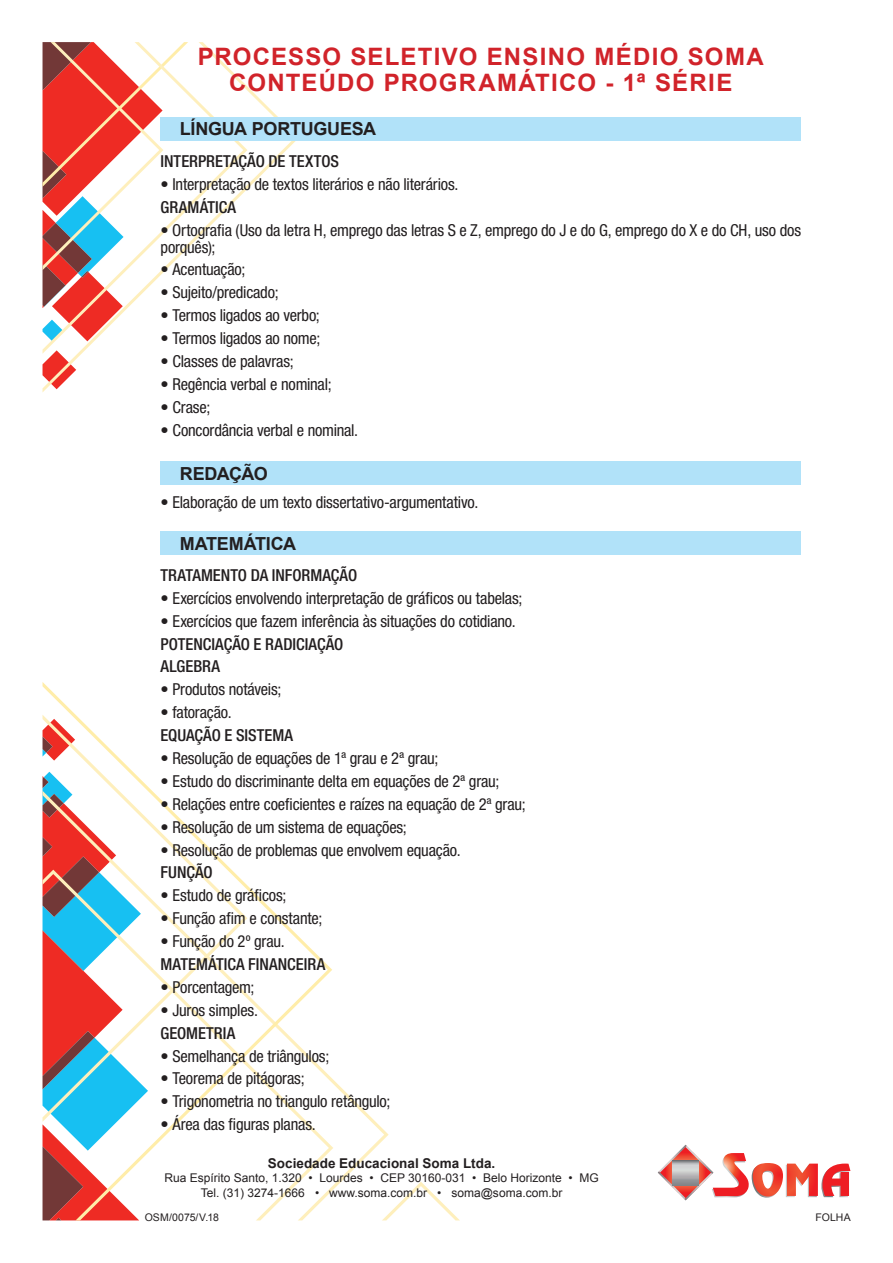
<style>
.page{position:relative;width:893px;height:1263px;background:#fff}
.page>*{position:absolute;margin:0;border:0;box-sizing:border-box;transform-origin:0 0}
.t1{font:700 24px/25.5px "Arial";letter-spacing:.05em;color:#d1232a;text-align:center}
.t2{font:700 18px "Arial";letter-spacing:-.015em;color:#231f20}
.t3{font:700 18px "Arial";letter-spacing:-.035em;color:#231f20}
.t4{font:condensed 16.5px/16.5px "Helvetica Neue LT Pro";letter-spacing:-.015em;color:#231f20}
.t5{font:500 condensed 16.5px/23px "Helvetica Neue LT Pro";color:#231f20}
.t6{font:700 13.5px "Arial";color:#231f20}
.t7{font:12px/14.4px "Arial";color:#231f20;text-align:center}
.t8{font:10.5px "Arial";letter-spacing:.005em;color:#231f20}
</style>
<div class="page">
<svg style="left:43px;top:682px;width:189px;height:188px"></svg>
<svg style="left:43px;top:870px;width:290px;height:350px"></svg>
<svg style="left:382px;top:1182px;width:77px;height:38px"></svg>
<svg style="left:43px;top:86px;width:256px;height:306px"></svg>
<svg style="left:43px;top:42px;width:204px;height:312px"></svg>
<svg style="left:658px;top:1145px;width:192px;height:55px"></svg>
<svg style="left:673px;top:1160px;width:25px;height:25px"></svg>
<div style="left:161px;top:117px;width:640px;height:23px;background:#b1e2f9"></div>
<div style="left:161px;top:461px;width:640px;height:24px;background:#b1e2f9"></div>
<div style="left:161px;top:531px;width:640px;height:24px;background:#b1e2f9"></div>
<h1 class="t1" style="left:198px;top:45px;width:567px">PROCESSO SELETIVO ENSINO MÉDIO SOMA<br>CONTEÚDO PROGRAMÁTICO - 1ª SÉRIE</h1>
<p class="t2" style="left:180px;top:117px;width:198px">LÍNGUA PORTUGUESA</p>
<p class="t5" style="left:161px;top:150px;width:180px">INTERPRETAÇÃO DE TEXTOS</p>
<p class="t4" style="left:161px;top:176px;width:299px">• Interpretação de textos literários e não literários.</p>
<p class="t5" style="left:161px;top:196px;width:77px">GRAMÁTICA</p>
<p class="t4" style="left:161px;top:222px;width:642px">• Ortografia (Uso da letra H, emprego das letras S e Z, emprego do J e do G, emprego do X e do CH, uso dos porquês);</p>
<p class="t4" style="left:161px;top:261px;width:87px">• Acentuação;</p>
<p class="t4" style="left:161px;top:284px;width:120px">• Sujeito/predicado;</p>
<p class="t4" style="left:161px;top:307px;width:161px">• Termos ligados ao verbo;</p>
<p class="t4" style="left:161px;top:330px;width:161px">• Termos ligados ao nome;</p>
<p class="t4" style="left:161px;top:353px;width:135px">• Classes de palavras;</p>
<p class="t4" style="left:161px;top:376px;width:173px">• Regência verbal e nominal;</p>
<p class="t4" style="left:161px;top:399px;width:51px">• Crase;</p>
<p class="t4" style="left:161px;top:421px;width:199px">• Concordância verbal e nominal.</p>
<p class="t3" style="left:180px;top:461px;width:89px">REDAÇÃO</p>
<p class="t4" style="left:161px;top:494px;width:319px">• Elaboração de um texto dissertativo-argumentativo.</p>
<p class="t2" style="left:180px;top:531px;width:118px">MATEMÁTICA</p>
<p class="t5" style="left:161px;top:563px;width:198px">TRATAMENTO DA INFORMAÇÃO</p>
<p class="t4" style="left:161px;top:590px;width:363px">• Exercícios envolvendo interpretação de gráficos ou tabelas;</p>
<p class="t4" style="left:161px;top:612px;width:357px">• Exercícios que fazem inferência às situações do cotidiano.</p>
<p class="t5" style="left:161px;top:632px;width:184px">POTENCIAÇÃO E RADICIAÇÃO<br>ALGEBRA</p>
<p class="t4" style="left:161px;top:681px;width:122px">• Produtos notáveis;</p>
<p class="t4" style="left:161px;top:704px;width:73px">• fatoração.</p>
<p class="t5" style="left:161px;top:724px;width:134px">EQUAÇÃO E SISTEMA</p>
<p class="t4" style="left:161px;top:750px;width:279px">• Resolução de equações de 1ª grau e 2ª grau;</p>
<p class="t4" style="left:161px;top:773px;width:340px">• Estudo do discriminante delta em equações de 2ª grau;</p>
<p class="t4" style="left:161px;top:796px;width:367px">• Relações entre coeficientes e raízes na equação de 2ª grau;</p>
<p class="t4" style="left:161px;top:818px;width:248px">• Resolução de um sistema de equações;</p>
<p class="t4" style="left:161px;top:841px;width:302px">• Resolução de problemas que envolvem equação.</p>
<p class="t5" style="left:161px;top:861px;width:54px">FUNÇÃO</p>
<p class="t4" style="left:161px;top:887px;width:128px">• Estudo de gráficos;</p>
<p class="t4" style="left:161px;top:910px;width:163px">• Função afim e constante;</p>
<p class="t4" style="left:161px;top:933px;width:126px">• Função do 2º grau.</p>
<p class="t5" style="left:161px;top:952px;width:166px">MATEMÁTICA FINANCEIRA</p>
<p class="t4" style="left:161px;top:979px;width:96px">• Porcentagem;</p>
<p class="t4" style="left:161px;top:1001px;width:99px">• Juros simples.</p>
<p class="t5" style="left:161px;top:1021px;width:76px">GEOMETRIA</p>
<p class="t4" style="left:161px;top:1047px;width:170px">• Semelhança de triângulos;</p>
<p class="t4" style="left:161px;top:1070px;width:146px">• Teorema de pitágoras;</p>
<p class="t4" style="left:161px;top:1093px;width:231px">• Trigonometria no triangulo retângulo;</p>
<p class="t4" style="left:161px;top:1116px;width:157px">• Área das figuras planas.</p>
<p class="t6" style="left:268px;top:1154px;width:229px">Sociedade Educacional Soma Ltda.</p>
<p class="t7" style="left:165px;top:1171px;width:436px">Rua Espírito Santo, 1.320 • Lourdes • CEP 30160-031 • Belo Horizonte • MG<br>Tel. (31) 3274-1666 • www.soma.com.br • soma@soma.com.br</p>
<p class="t8" style="left:145px;top:1210px;width:76px">OSM/0075/V.18</p>
<p class="t8" style="left:815px;top:1210px;width:37px">FOLHA</p>
</div>
